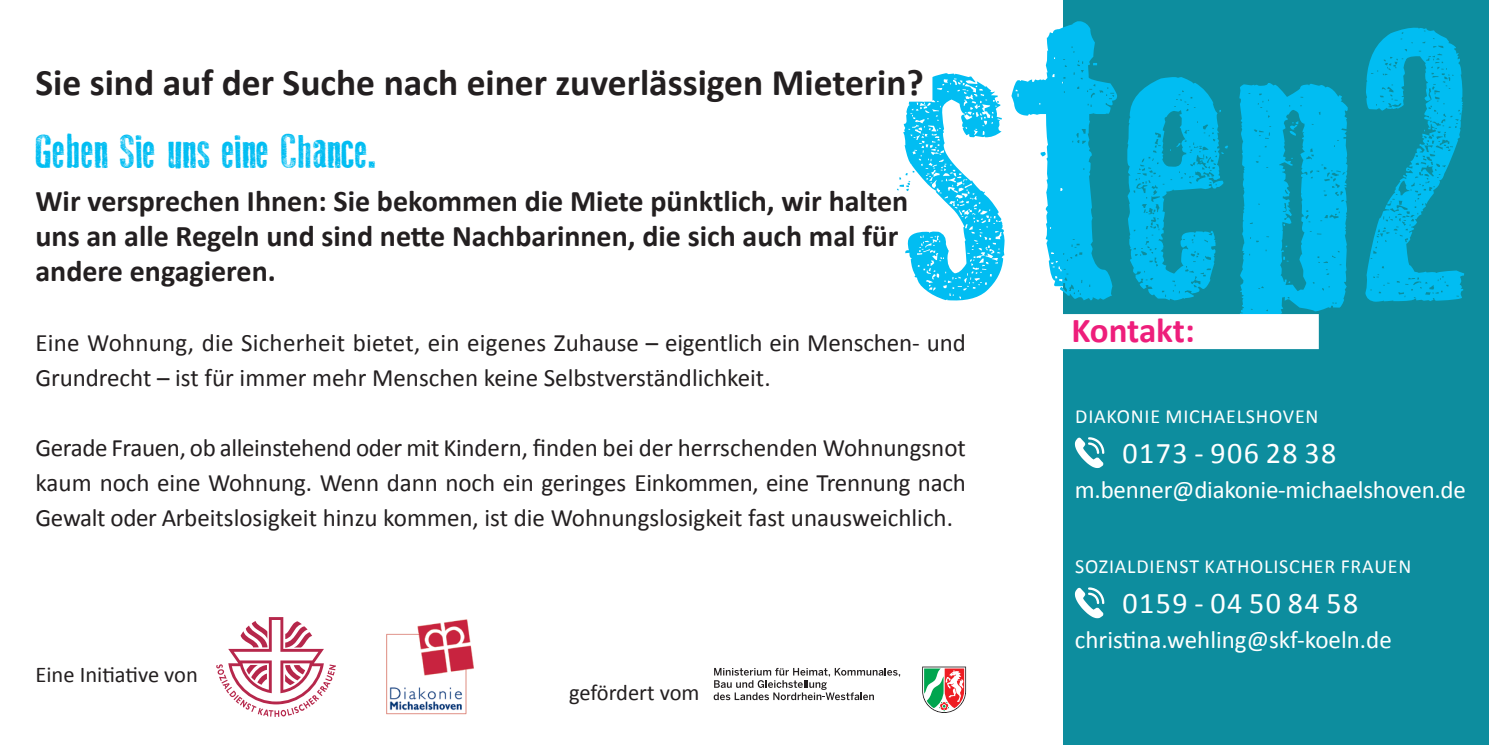
<style>
.page{position:relative;width:1489px;height:745px;background:#fff}
.page>*{position:absolute;margin:0;border:0;box-sizing:border-box;transform-origin:0 0}
.t1{font:47.5px "Old Press";color:#01bdf2}
.t2{font:700 37.5px "Calibri";color:#231f20}
.t3{font:700 35px "Calibri";letter-spacing:-.01em;color:#ee1e7b}
.t4{font:700 30px/35px "Calibri";color:#231f20}
.t5{font:30px "Calibri";letter-spacing:.05em;color:#fff}
.t6{font:25px/35px "Calibri";color:#231f20}
.t7{font:25px "Calibri";letter-spacing:-.01em;color:#fff}
.t8{font:22.5px "Calibri";color:#231f20}
.t9{font:20px "Calibri";letter-spacing:.04em;color:#fff}
</style>
<div class="page">
<div style="left:1063px;top:0;width:425px;height:744px;background:#0d8d9e"></div>
<svg style="left:216px;top:617px;width:120px;height:99px"></svg>
<img style="left:386px;top:619px;width:88px;height:96px">
<svg style="left:922px;top:666px;width:44px;height:46px"></svg>
<svg style="left:713px;top:668px;width:187px;height:31px"></svg>
<svg style="left:897px;top:21px;width:566px;height:310px"></svg>
<div style="left:1042px;top:314px;width:276px;height:35px;background:#fff"></div>
<div style="left:35px;top:64px;width:897px;height:38px;background:#fff"></div>
<svg style="left:1074px;top:437px;width:30px;height:31px"></svg>
<svg style="left:1074px;top:587px;width:30px;height:31px"></svg>
<h2 class="t2" style="left:35px;top:59px;width:890px">Sie sind auf der Suche nach einer zuverlässigen Mieterin?</h2>
<h1 class="t1" style="left:35px;top:125px;width:344px">Geben Sie uns eine Chance.</h1>
<p class="t4" style="left:35px;top:183px;width:874px">Wir versprechen Ihnen: Sie bekommen die Miete pünktlich, wir halten uns an alle Regeln und sind nette Nachbarinnen, die sich auch mal für andere engagieren.</p>
<p class="t6" style="left:35px;top:325px;width:931px">Eine Wohnung, die Sicherheit bietet, ein eigenes Zuhause – eigentlich ein Menschen- und<br>Grundrecht – ist für immer mehr Menschen keine Selbstverständlichkeit.</p>
<p class="t6" style="left:35px;top:430px;width:932px;text-align:justify">Gerade Frauen, ob alleinstehend oder mit Kindern, finden bei der herrschenden Wohnungsnot kaum noch eine Wohnung. Wenn dann noch ein geringes Einkommen, eine Trennung nach Gewalt oder Arbeitslosigkeit hinzu kommen, ist die Wohnungslosigkeit fast unausweichlich.</p>
<p class="t8" style="left:35px;top:659px;width:164px">Eine Initiative von</p>
<p class="t8" style="left:569px;top:677px;width:132px">gefördert vom</p>
<h3 class="t3" style="left:1071px;top:308px;width:125px">Kontakt:</h3>
<p class="t9" style="left:1075px;top:403px;width:245px">DIAKONIE MICHAELSHOVEN</p>
<p class="t5" style="left:1122px;top:434px;width:215px">0173 - 906 28 38</p>
<p class="t7" style="left:1074px;top:473px;width:392px">m.benner@diakonie-michaelshoven.de</p>
<p class="t9" style="left:1075px;top:553px;width:337px">SOZIALDIENST KATHOLISCHER FRAUEN</p>
<p class="t5" style="left:1122px;top:584px;width:237px">0159 - 04 50 84 58</p>
<p class="t7" style="left:1074px;top:623px;width:318px">christina.wehling@skf-koeln.de</p>
</div>
